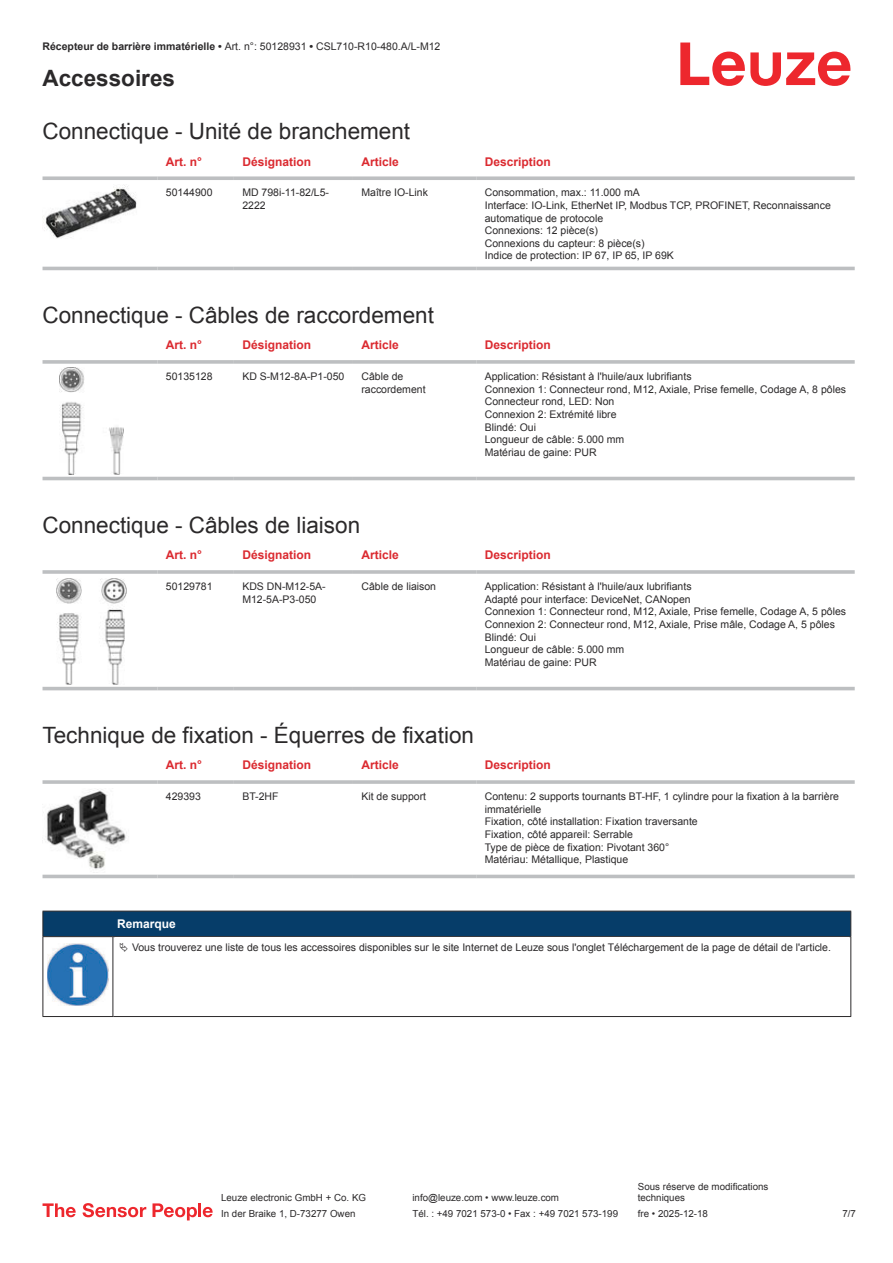
<style>
.page{position:relative;width:893px;height:1263px;background:#fff}
.page>*{position:absolute;margin:0;border:0;box-sizing:border-box;transform-origin:0 0}
.t1{font:22.5px "Arial";color:#2b292a}
.t2{font:700 22.5px "Arial";color:#2b292a}
.t3{font:700 12px "Arial";color:#db2a30}
.t4{font:700 12px "Arial";color:#fff}
.t5{font:10.5px/12.6px "Arial";color:#2b292a}
.t6{font:9.75px/11.7px "Arial";color:#2b292a}
.s1{font-weight:700}
</style>
<div class="page">
<svg style="left:680px;top:43px;width:170px;height:43px"></svg>
<div style="left:43px;top:266px;width:812px;height:5px;background:#eeefef"></div>
<svg style="left:43px;top:176px;width:114px;height:4px"></svg>
<svg style="left:157px;top:176px;width:77px;height:4px"></svg>
<svg style="left:234px;top:176px;width:119px;height:4px"></svg>
<svg style="left:353px;top:176px;width:123px;height:4px"></svg>
<svg style="left:476px;top:176px;width:379px;height:4px;background:#c4c6c8"></svg>
<hr style="left:43px;top:267px;width:114px;height:3px;background:#bdbfc1">
<hr style="left:157px;top:267px;width:77px;height:3px;background:#bdbfc1">
<hr style="left:234px;top:267px;width:119px;height:3px;background:#bdbfc1">
<hr style="left:353px;top:267px;width:123px;height:3px;background:#bdbfc1">
<hr style="left:476px;top:267px;width:379px;height:3px;background:#bdbfc1">
<img style="left:43px;top:185px;width:94px;height:54px">
<svg style="left:43px;top:367px;width:812px;height:114px"></svg>
<svg style="left:43px;top:360px;width:114px;height:4px"></svg>
<hr style="left:157px;top:360px;width:77px;height:4px;background:#c5c7c8">
<svg style="left:234px;top:360px;width:119px;height:4px"></svg>
<svg style="left:353px;top:360px;width:123px;height:4px"></svg>
<hr style="left:476px;top:360px;width:379px;height:4px;background:#c5c7c8">
<hr style="left:43px;top:477px;width:114px;height:3px;background:#bdbfc1">
<hr style="left:157px;top:477px;width:77px;height:3px;background:#bdbfc1">
<hr style="left:234px;top:477px;width:119px;height:3px;background:#bdbfc1">
<hr style="left:353px;top:477px;width:123px;height:3px;background:#bdbfc1">
<hr style="left:476px;top:477px;width:379px;height:3px;background:#bdbfc1">
<img style="left:59px;top:368px;width:65px;height:106px">
<svg style="left:43px;top:586px;width:812px;height:105px"></svg>
<hr style="left:43px;top:570px;width:114px;height:4px;background:#bdbfc1">
<hr style="left:157px;top:570px;width:77px;height:4px;background:#c9cbcd">
<hr style="left:234px;top:570px;width:119px;height:4px;background:#c4c6c7">
<hr style="left:353px;top:570px;width:123px;height:4px;background:#bdbfc1">
<hr style="left:476px;top:570px;width:379px;height:4px;background:#c9cbcd">
<hr style="left:43px;top:687px;width:114px;height:3px;background:#bdbfc1">
<hr style="left:157px;top:687px;width:77px;height:3px;background:#bdbfc1">
<hr style="left:234px;top:687px;width:119px;height:3px;background:#bdbfc1">
<hr style="left:353px;top:687px;width:123px;height:3px;background:#bdbfc1">
<hr style="left:476px;top:687px;width:379px;height:3px;background:#bdbfc1">
<img style="left:56px;top:578px;width:70px;height:106px">
<svg style="left:43px;top:872px;width:812px;height:7px"></svg>
<hr style="left:43px;top:780px;width:114px;height:4px;background:#bdbfc1">
<hr style="left:157px;top:780px;width:77px;height:4px;background:#c7c9ca">
<hr style="left:234px;top:780px;width:119px;height:4px;background:#bdbfc1">
<hr style="left:353px;top:780px;width:123px;height:4px;background:#bdbfc1">
<hr style="left:476px;top:780px;width:379px;height:4px;background:#c7c9ca">
<hr style="left:43px;top:875px;width:114px;height:3px;background:#bdbfc1">
<hr style="left:157px;top:875px;width:77px;height:3px;background:#bdbfc1">
<hr style="left:234px;top:875px;width:119px;height:3px;background:#bdbfc1">
<hr style="left:353px;top:875px;width:123px;height:3px;background:#bdbfc1">
<hr style="left:476px;top:875px;width:379px;height:3px;background:#bdbfc1">
<img style="left:43px;top:789px;width:84px;height:80px">
<div style="left:43px;top:911px;width:808px;height:26px;background:#063d69"></div>
<hr style="left:113px;top:936px;width:738px;height:1px;background:#2b292a">
<hr style="left:43px;top:937px;width:1px;height:75px;background:#2b292a">
<hr style="left:113px;top:937px;width:1px;height:75px;background:#2b292a">
<hr style="left:850px;top:937px;width:1px;height:75px;background:#2b292a">
<hr style="left:43px;top:1016px;width:70px;height:1px;background:#2b292a">
<hr style="left:113px;top:1016px;width:738px;height:1px;background:#2b292a">
<img style="left:47px;top:943px;width:61px;height:63px">
<svg style="left:43px;top:1203px;width:33px;height:14px"></svg>
<svg style="left:83px;top:1203px;width:63px;height:14px"></svg>
<svg style="left:153px;top:1203px;width:44px;height:17px"></svg>
<hr style="left:198px;top:1203px;width:3px;height:14px;background:#ed272d">
<svg style="left:203px;top:1207px;width:10px;height:10px"></svg>
<p class="t5" style="left:43px;top:41px;width:399px"><span class="s1">Récepteur de barrière immatérielle •</span> Art. n°: 50128931 <span class="s1">•</span> CSL710-R10-480.A/L-M12</p>
<h1 class="t2" style="left:43px;top:70px;width:134px">Accessoires</h1>
<h1 class="t1" style="left:43px;top:123px;width:369px">Connectique - Unité de branchement</h1>
<p class="t3" style="left:166px;top:157px;width:38px">Art. n°</p>
<p class="t3" style="left:242px;top:157px;width:70px">Désignation</p>
<p class="t3" style="left:361px;top:157px;width:39px">Article</p>
<p class="t3" style="left:485px;top:157px;width:68px">Description</p>
<p class="t5" style="left:166px;top:187px;width:48px">50144900</p>
<p class="t5" style="left:242px;top:187px;width:88px">MD 798i-11-82/L5-<br>2222</p>
<p class="t5" style="left:361px;top:187px;width:68px">Maître IO-Link</p>
<p class="t5" style="left:485px;top:187px;width:348px">Consommation, max.: 11.000 mA<br>Interface: IO-Link, EtherNet IP, Modbus TCP, PROFINET, Reconnaissance automatique de protocole<br>Connexions: 12 pièce(s)<br>Connexions du capteur: 8 pièce(s)<br>Indice de protection: IP 67, IP 65, IP 69K</p>
<h1 class="t1" style="left:43px;top:307px;width:393px">Connectique - Câbles de raccordement</h1>
<p class="t3" style="left:166px;top:341px;width:38px">Art. n°</p>
<p class="t3" style="left:242px;top:341px;width:70px">Désignation</p>
<p class="t3" style="left:361px;top:341px;width:39px">Article</p>
<p class="t3" style="left:485px;top:341px;width:68px">Description</p>
<p class="t5" style="left:166px;top:371px;width:48px">50135128</p>
<p class="t5" style="left:242px;top:371px;width:104px">KD S-M12-8A-P1- 050</p>
<p class="t5" style="left:361px;top:371px;width:66px">Câble de raccordement</p>
<p class="t5" style="left:485px;top:371px;width:363px">Application: Résistant à l'huile/aux lubrifiants<br>Connexion 1: Connecteur rond, M12, Axiale, Prise femelle, Codage A, 8 pôles Connecteur rond, LED: Non<br>Connexion 2: Extrémité libre<br>Blindé: Oui<br>Longueur de câble: 5.000 mm<br>Matériau de gaine: PUR</p>
<h1 class="t1" style="left:43px;top:517px;width:319px">Connectique - Câbles de liaison</h1>
<p class="t3" style="left:166px;top:551px;width:38px">Art. n°</p>
<p class="t3" style="left:242px;top:551px;width:70px">Désignation</p>
<p class="t3" style="left:361px;top:551px;width:39px">Article</p>
<p class="t3" style="left:485px;top:551px;width:68px">Description</p>
<p class="t5" style="left:166px;top:581px;width:48px">50129781</p>
<p class="t5" style="left:242px;top:581px;width:85px">KDS DN-M12-5A-<br>M12-5A-P3-050</p>
<p class="t5" style="left:361px;top:581px;width:76px">Câble de liaison</p>
<p class="t5" style="left:485px;top:581px;width:363px">Application: Résistant à l'huile/aux lubrifiants<br>Adapté pour interface: DeviceNet, CANopen<br>Connexion 1: Connecteur rond, M12, Axiale, Prise femelle, Codage A, 5 pôles Connexion 2: Connecteur rond, M12, Axiale, Prise mâle, Codage A, 5 pôles Blindé: Oui<br>Longueur de câble: 5.000 mm<br>Matériau de gaine: PUR</p>
<h1 class="t1" style="left:43px;top:727px;width:433px">Technique de fixation - Équerres de fixation</h1>
<p class="t3" style="left:166px;top:761px;width:38px">Art. n°</p>
<p class="t3" style="left:242px;top:761px;width:70px">Désignation</p>
<p class="t3" style="left:361px;top:761px;width:39px">Article</p>
<p class="t3" style="left:485px;top:761px;width:68px">Description</p>
<p class="t5" style="left:166px;top:791px;width:37px">429393</p>
<p class="t5" style="left:242px;top:791px;width:38px">BT-2HF</p>
<p class="t5" style="left:361px;top:791px;width:66px">Kit de support</p>
<p class="t5" style="left:485px;top:791px;width:356px">Contenu: 2 supports tournants BT-HF, 1 cylindre pour la fixation à la barrière immatérielle<br>Fixation, côté installation: Fixation traversante<br>Fixation, côté appareil: Serrable<br>Type de pièce de fixation: Pivotant 360°<br>Matériau: Métallique, Plastique</p>
<p class="t4" style="left:117px;top:919px;width:60px">Remarque</p>
<p class="t5" style="left:132px;top:942px;width:700px">Vous trouverez une liste de tous les accessoires disponibles sur le site Internet de Leuze sous l'onglet Téléchargement de la page de détail de l'article.</p>
<p class="t6" style="left:221px;top:1193px;width:146px">Leuze electronic GmbH + Co. KG</p>
<p class="t6" style="left:412px;top:1193px;width:148px">info@leuze.com • www.leuze.com</p>
<p class="t6" style="left:638px;top:1181px;width:132px">Sous réserve de modifications techniques</p>
<p class="t6" style="left:221px;top:1209px;width:136px">In der Braike 1, D-73277 Owen</p>
<p class="t6" style="left:412px;top:1209px;width:207px">Tél. : +49 7021 573-0 • Fax : +49 7021 573-199</p>
<p class="t6" style="left:638px;top:1209px;width:72px">fre • 2025-12-18</p>
<p class="t6" style="left:842px;top:1209px;width:15px">7 /7</p>
</div>
